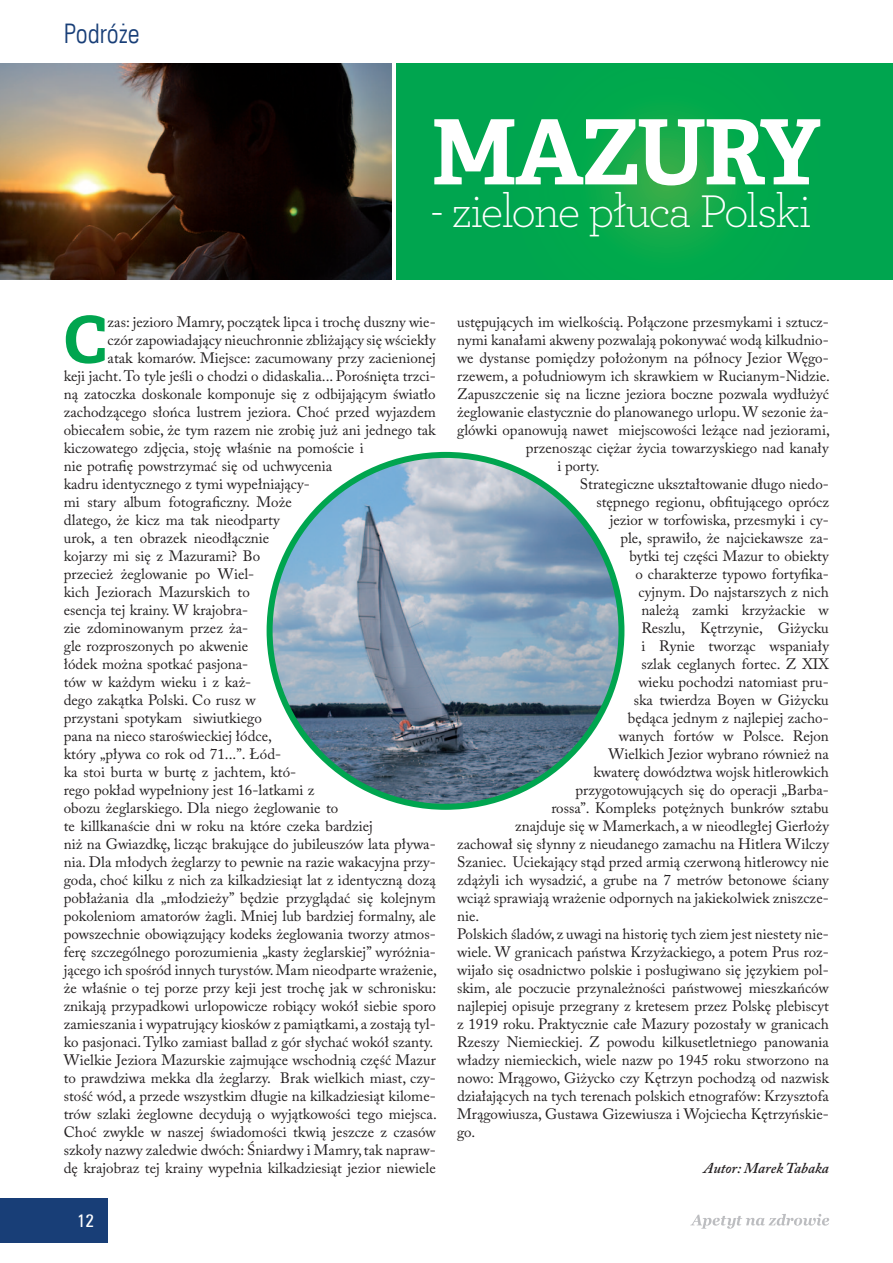
<style>
.page{position:relative;width:893px;height:1263px;background:#fff}
.page>*{position:absolute;margin:0;border:0;box-sizing:border-box;transform-origin:0 0}
.t1{font:700 90px "Adelle Basic";letter-spacing:-.04em;color:#fff}
.t2{font:700 64.65px "Adelle Basic";color:#00a54f}
.t3{font:300 48px "Archer";letter-spacing:-.035em;color:#fff}
.t4{font:27px "Zurich Lt Cn EU";letter-spacing:-.005em;color:#183e77}
.t5{font:18px "Zurich Cn EU";color:#fff}
.t6{font:15px "Adobe Caslon Pro";color:#231f20}
.t7{font:italic 600 15px "Adobe Caslon Pro";color:#231f20}
</style>
<div class="page">
<img style="left:0;top:63px;width:392px;height:217px">
<svg style="left:397px;top:64px;width:496px;height:216px;background:#04a74d"></svg>
<img style="left:270px;top:455px;width:351px;height:352px;border-radius:176px">
<div style="left:0;top:1198px;width:108px;height:44px;background:#183e77"></div>
<svg style="left:690px;top:1214px;width:139px;height:15px"></svg>
<h3 class="t4" style="left:64px;top:17px;width:77px">Podróże</h3>
<h1 class="t1" style="left:431px;top:95px;width:391px">MAZURY</h1>
<h3 class="t3" style="left:431px;top:180px;width:382px">- zielone płuca Polski</h3>
<h2 class="t2" style="left:64px;top:299px;width:45px">C</h2>
<p class="t6" style="left:108px;top:313px;width:330px">zas: jezioro Mamry, początek lipca i trochę duszny wie-</p>
<p class="t6" style="left:108px;top:331px;width:330px">czór zapowiadający nieuchronnie zbliżający się wściekły</p>
<p class="t6" style="left:108px;top:349px;width:330px">atak komarów. Miejsce: zacumowany przy zacienionej</p>
<p class="t6" style="left:64px;top:367px;width:373px">keji jacht. To tyle jeśli o chodzi o didaskalia... Porośnięta trzci-</p>
<p class="t6" style="left:64px;top:385px;width:373px">ną zatoczka doskonale komponuje się z odbijającym światło</p>
<p class="t6" style="left:64px;top:403px;width:374px">zachodzącego słońca lustrem jeziora. Choć przed wyjazdem</p>
<p class="t6" style="left:64px;top:421px;width:373px">obiecałem sobie, że tym razem nie zrobię już ani jednego tak</p>
<p class="t6" style="left:64px;top:439px;width:302px">kiczowatego zdjęcia, stoję właśnie na pomoście i</p>
<p class="t6" style="left:64px;top:457px;width:270px">nie potrafię powstrzymać się od uchwycenia</p>
<p class="t6" style="left:64px;top:475px;width:248px">kadru identycznego z tymi wypełniający-</p>
<p class="t6" style="left:64px;top:493px;width:229px">mi stary album fotograficzny. Może</p>
<p class="t6" style="left:64px;top:511px;width:217px">dlatego, że kicz ma tak nieodparty</p>
<p class="t6" style="left:64px;top:529px;width:207px">urok, a ten obrazek nieodłącznie</p>
<p class="t6" style="left:64px;top:547px;width:198px">kojarzy mi się z Mazurami? Bo</p>
<p class="t6" style="left:64px;top:565px;width:192px">przecież żeglowanie po Wiel-</p>
<p class="t6" style="left:64px;top:583px;width:188px">kich Jeziorach Mazurskich to</p>
<p class="t6" style="left:64px;top:601px;width:186px">esencja tej krainy. W krajobra-</p>
<p class="t6" style="left:64px;top:619px;width:186px">zie zdominowanym przez ża-</p>
<p class="t6" style="left:64px;top:637px;width:186px">gle rozproszonych po akwenie</p>
<p class="t6" style="left:64px;top:655px;width:186px">łódek można spotkać pasjona-</p>
<p class="t6" style="left:64px;top:673px;width:189px">tów w każdym wieku i z każ-</p>
<p class="t6" style="left:64px;top:691px;width:193px">dego zakątka Polski. Co rusz w</p>
<p class="t6" style="left:64px;top:709px;width:199px">przystani spotykam siwiutkiego</p>
<p class="t6" style="left:64px;top:727px;width:210px">pana na nieco staroświeckiej łódce,</p>
<p class="t6" style="left:64px;top:745px;width:219px">który „pływa co rok od 71...”. Łód-</p>
<p class="t6" style="left:64px;top:763px;width:234px">ka stoi burta w burtę z jachtem, któ-</p>
<p class="t6" style="left:64px;top:781px;width:252px">rego pokład wypełniony jest 16-latkami z</p>
<p class="t6" style="left:64px;top:799px;width:276px">obozu żeglarskiego. Dla niego żeglowanie to</p>
<p class="t6" style="left:64px;top:817px;width:311px">te killkanaście dni w roku na które czeka bardziej</p>
<p class="t6" style="left:64px;top:835px;width:373px">niż na Gwiazdkę, licząc brakujące do jubileuszów lata pływa-</p>
<p class="t6" style="left:64px;top:853px;width:374px">nia. Dla młodych żeglarzy to pewnie na razie wakacyjna przy-</p>
<p class="t6" style="left:64px;top:871px;width:373px">goda, choć kilku z nich za kilkadziesiąt lat z identyczną dozą</p>
<p class="t6" style="left:64px;top:889px;width:374px">pobłażania dla „młodzieży” będzie przyglądać się kolejnym</p>
<p class="t6" style="left:64px;top:907px;width:373px">pokoleniom amatorów żagli. Mniej lub bardziej formalny, ale</p>
<p class="t6" style="left:64px;top:925px;width:373px">powszechnie obowiązujący kodeks żeglowania tworzy atmos-</p>
<p class="t6" style="left:64px;top:943px;width:373px">ferę szczególnego porozumienia „kasty żeglarskiej” wyróżnia-</p>
<p class="t6" style="left:64px;top:961px;width:375px">jącego ich spośród innych turystów. Mam nieodparte wrażenie,</p>
<p class="t6" style="left:64px;top:979px;width:374px">że właśnie o tej porze przy keji jest trochę jak w schronisku:</p>
<p class="t6" style="left:64px;top:997px;width:373px">znikają przypadkowi urlopowicze robiący wokół siebie sporo</p>
<p class="t6" style="left:64px;top:1015px;width:373px">zamieszania i wypatrujący kiosków z pamiątkami, a zostają tyl-</p>
<p class="t6" style="left:64px;top:1033px;width:371px">ko pasjonaci. Tylko zamiast ballad z gór słychać wokół szanty.</p>
<p class="t6" style="left:64px;top:1051px;width:373px">Wielkie Jeziora Mazurskie zajmujące wschodnią część Mazur</p>
<p class="t6" style="left:64px;top:1069px;width:374px">to prawdziwa mekka dla żeglarzy. Brak wielkich miast, czy-</p>
<p class="t6" style="left:64px;top:1087px;width:373px">stość wód, a przede wszystkim długie na kilkadziesiąt kilome-</p>
<p class="t6" style="left:64px;top:1105px;width:375px">trów szlaki żeglowne decydują o wyjątkowości tego miejsca.</p>
<p class="t6" style="left:64px;top:1123px;width:373px">Choć zwykle w naszej świadomości tkwią jeszcze z czasów</p>
<p class="t6" style="left:64px;top:1141px;width:373px">szkoły nazwy zaledwie dwóch: Śniardwy i Mamry, tak napraw-</p>
<p class="t6" style="left:64px;top:1159px;width:373px">dę krajobraz tej krainy wypełnia kilkadziesiąt jezior niewiele</p>
<p class="t5" style="left:77px;top:1210px;width:19px">12</p>
<p class="t6" style="left:457px;top:313px;width:373px">ustępujących im wielkością. Połączone przesmykami i sztucz-</p>
<p class="t6" style="left:457px;top:331px;width:373px">nymi kanałami akweny pozwalają pokonywać wodą kilkudnio-</p>
<p class="t6" style="left:457px;top:349px;width:373px">we dystanse pomiędzy położonym na północy Jezior Węgo-</p>
<p class="t6" style="left:457px;top:367px;width:374px">rzewem, a południowym ich skrawkiem w Rucianym-Nidzie.</p>
<p class="t6" style="left:457px;top:385px;width:373px">Zapuszczenie się na liczne jeziora boczne pozwala wydłużyć</p>
<p class="t6" style="left:457px;top:403px;width:373px">żeglowanie elastycznie do planowanego urlopu. W sezonie ża-</p>
<p class="t6" style="left:457px;top:421px;width:374px">glówki opanowują nawet miejscowości leżące nad jeziorami,</p>
<p class="t6" style="left:526px;top:439px;width:304px">przenosząc ciężar życia towarzyskiego nad kanały</p>
<p class="t6" style="left:557px;top:457px;width:44px">i porty.</p>
<p class="t6" style="left:580px;top:475px;width:251px">Strategiczne ukształtowanie długo niedo-</p>
<p class="t6" style="left:596px;top:493px;width:234px">stępnego regionu, obfitującego oprócz</p>
<p class="t6" style="left:610px;top:511px;width:220px">jezior w torfowiska, przesmyki i cy-</p>
<p class="t6" style="left:620px;top:529px;width:210px">ple, sprawiło, że najciekawsze za-</p>
<p class="t6" style="left:629px;top:547px;width:201px">bytki tej części Mazur to obiekty</p>
<p class="t6" style="left:635px;top:565px;width:195px">o charakterze typowo fortyfika-</p>
<p class="t6" style="left:638px;top:583px;width:192px">cyjnym. Do najstarszych z nich</p>
<p class="t6" style="left:641px;top:601px;width:189px">należą zamki krzyżackie w</p>
<p class="t6" style="left:641px;top:619px;width:189px">Reszlu, Kętrzynie, Giżycku</p>
<p class="t6" style="left:641px;top:637px;width:189px">i Rynie tworząc wspaniały</p>
<p class="t6" style="left:641px;top:655px;width:189px">szlak ceglanych fortec. Z XIX</p>
<p class="t6" style="left:638px;top:673px;width:192px">wieku pochodzi natomiast pru-</p>
<p class="t6" style="left:634px;top:691px;width:196px">ska twierdza Boyen w Giżycku</p>
<p class="t6" style="left:628px;top:709px;width:202px">będąca jednym z najlepiej zacho-</p>
<p class="t6" style="left:619px;top:727px;width:212px">wanych fortów w Polsce. Rejon</p>
<p class="t6" style="left:608px;top:745px;width:222px">Wielkich Jezior wybrano również na</p>
<p class="t6" style="left:593px;top:763px;width:237px">kwaterę dowództwa wojsk hitlerowkich</p>
<p class="t6" style="left:575px;top:781px;width:255px">przygotowujących się do operacji „Barba-</p>
<p class="t6" style="left:551px;top:799px;width:279px">rossa”. Kompleks potężnych bunkrów sztabu</p>
<p class="t6" style="left:515px;top:817px;width:315px">znajduje się w Mamerkach, a w nieodległej Gierłoży</p>
<p class="t6" style="left:457px;top:835px;width:373px">zachował się słynny z nieudanego zamachu na Hitlera Wilczy</p>
<p class="t6" style="left:457px;top:853px;width:373px">Szaniec. Uciekający stąd przed armią czerwoną hitlerowcy nie</p>
<p class="t6" style="left:457px;top:871px;width:373px">zdążyli ich wysadzić, a grube na 7 metrów betonowe ściany</p>
<p class="t6" style="left:457px;top:889px;width:373px">wciąż sprawiają wrażenie odpornych na jakiekolwiek zniszcze-</p>
<p class="t6" style="left:457px;top:907px;width:24px">nie.</p>
<p class="t6" style="left:457px;top:925px;width:373px">Polskich śladów, z uwagi na historię tych ziem jest niestety nie-</p>
<p class="t6" style="left:457px;top:943px;width:373px">wiele. W granicach państwa Krzyżackiego, a potem Prus roz-</p>
<p class="t6" style="left:457px;top:961px;width:373px">wijało się osadnictwo polskie i posługiwano się językiem pol-</p>
<p class="t6" style="left:457px;top:979px;width:373px">skim, ale poczucie przynależności państwowej mieszkańców</p>
<p class="t6" style="left:457px;top:997px;width:373px">najlepiej opisuje przegrany z kretesem przez Polskę plebiscyt</p>
<p class="t6" style="left:457px;top:1015px;width:373px">z 1919 roku. Praktycznie całe Mazury pozostały w granicach</p>
<p class="t6" style="left:457px;top:1033px;width:373px">Rzeszy Niemieckiej. Z powodu kilkusetletniego panowania</p>
<p class="t6" style="left:457px;top:1051px;width:373px">władzy niemieckich, wiele nazw po 1945 roku stworzono na</p>
<p class="t6" style="left:457px;top:1069px;width:373px">nowo: Mrągowo, Giżycko czy Kętrzyn pochodzą od nazwisk</p>
<p class="t6" style="left:457px;top:1087px;width:373px">działających na tych terenach polskich etnografów: Krzysztofa</p>
<p class="t6" style="left:457px;top:1105px;width:373px">Mrągowiusza, Gustawa Gizewiusza i Wojciecha Kętrzyńskie-</p>
<p class="t6" style="left:457px;top:1123px;width:20px">go.</p>
<p class="t7" style="left:703px;top:1159px;width:127px">Autor: Marek Tabaka</p>
</div>
